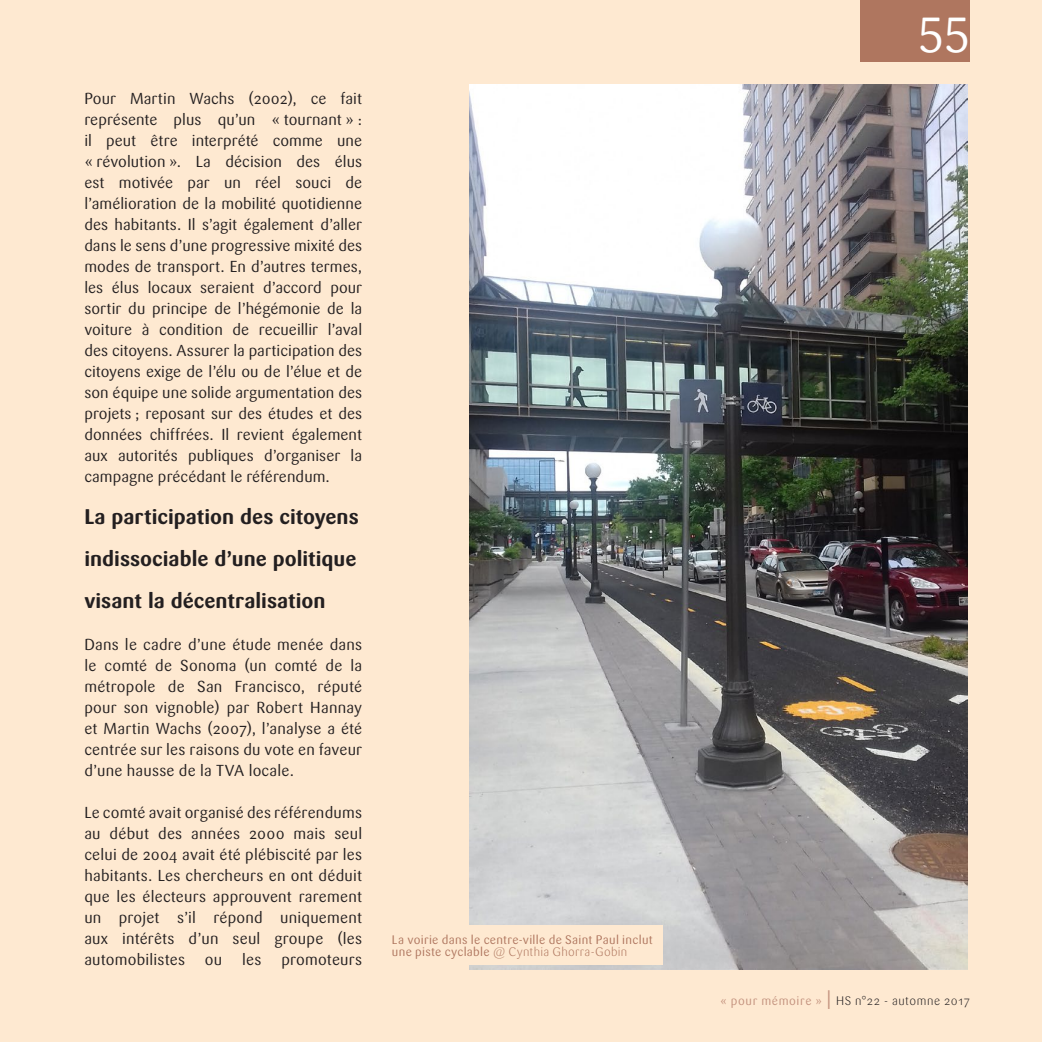
<style>
.page{position:relative;width:1042px;height:1042px;background:#fee9d1}
.page>*{position:absolute;margin:0;border:0;box-sizing:border-box;transform-origin:0 0}
.t1{font:49px "Sari";color:#fff}
.Titre_4{font:700 21px/42px "Sari";color:#231f20;text-align:justify}
.texte_courant{font:15.75px/21px "Sari";letter-spacing:.01em;color:#231f20;text-align:justify}
.légende{font:12.25px/12.2px "Sari";letter-spacing:.025em;color:#af765f}
.t2{font:300 12.25px "Sari";letter-spacing:.05em;color:#231f20}
.s1{font-weight:300}
.s2{font-weight:400;color:#c4937f}
.s3{font-size:24.5px;color:#c4937f}
</style>
<div class="page">
<div style="left:861px;top:0;width:109px;height:62px;background:#af765f"></div>
<img style="left:470px;top:84px;width:497px;height:885px">
<div style="left:387px;top:926px;width:275px;height:39px;background:#fee9d1"></div>
<p class="texte_courant" style="left:84px;top:88px;width:279px">Pour Martin Wachs (2002), ce fait représente plus qu’un « tournant » : il peut être interprété comme une « révolution ». La décision des élus est motivée par un réel souci de l’amélioration de la mobilité quotidienne des habitants. Il s’agit également d’aller dans le sens d’une progressive mixité des modes de transport. En d’autres termes, les élus locaux seraient d’accord pour sortir du principe de l’hégémonie de la voiture à condition de recueillir l’aval des citoyens. Assurer la participation des citoyens exige de l’élu ou de l’élue et de son équipe une solide argumentation des projets ; reposant sur des études et des données chiffrées. Il revient également aux autorités publiques d’organiser la campagne précédant le référendum.</p>
<p class="Titre_4" style="left:84px;top:496px;width:276px">La participation des citoyens indissociable d’une politique visant la décentralisation</p>
<p class="texte_courant" style="left:84px;top:634px;width:279px">Dans le cadre d’une étude menée dans le comté de Sonoma (un comté de la métropole de San Francisco, réputé pour son vignoble) par Robert Hannay et Martin Wachs (2007), l’analyse a été centrée sur les raisons du vote en faveur d’une hausse de la TVA locale.</p>
<p class="texte_courant" style="left:84px;top:802px;width:279px">Le comté avait organisé des référendums au début des années 2000 mais seul celui de 2004 avait été plébiscité par les habitants. Les chercheurs en ont déduit que les électeurs approuvent rarement un projet s’il répond uniquement aux intérêts d’un seul groupe (les automobilistes</p>
<p class="texte_courant" style="left:205px;top:949px;width:19px">ou</p>
<p class="texte_courant" style="left:242px;top:949px;width:21px">les</p>
<p class="texte_courant" style="left:281px;top:949px;width:82px">promoteurs</p>
<p class="légende" style="left:392px;top:933px;width:262px">La voirie dans le centre-ville de Saint Paul inclut une piste cyclable <span class="s1">@ Cynthia Ghorra-Gobin</span></p>
<h1 class="t1" style="left:917px;top:-2px;width:54px">55</h1>
<p class="t2" style="left:720px;top:993px;width:251px"><span class="s2">« pour mémoire »</span> <span class="s3">l</span> HS n°22 - automne 2017</p>
</div>
